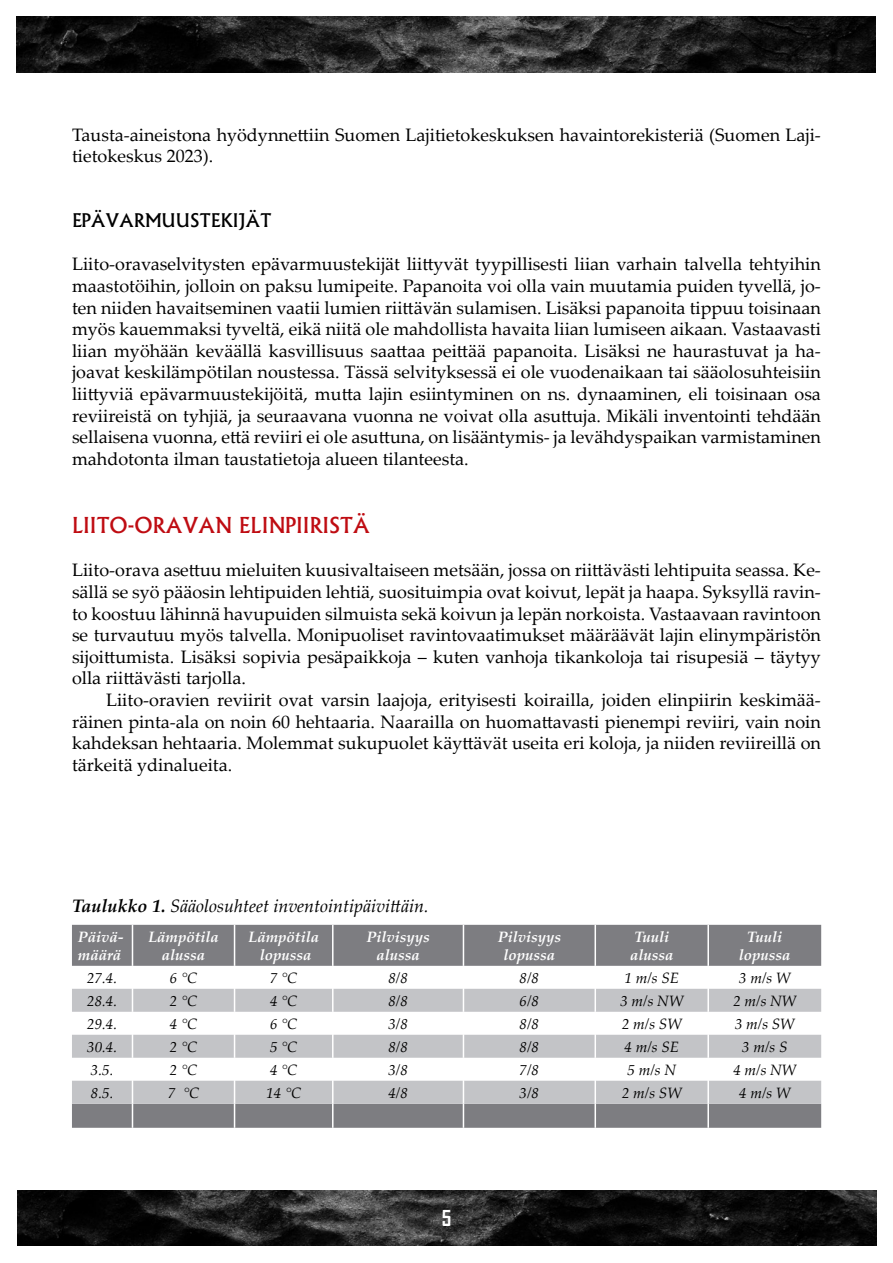
<style>
.page{position:relative;width:893px;height:1263px;background:#fff}
.page>*{position:absolute;margin:0;border:0;box-sizing:border-box;transform-origin:0 0}
.Perusotsikko{font:500 21px "Albertus";color:#bf0c12}
.t1{font:700 21px "Agency FB";color:#fff}
.Perusteksti{font:18px/21.6px "Palatino Linotype";color:#000;text-align:justify}
.Leipäteksti{font:18px/21.6px "Palatino Linotype";color:#000;text-align:justify}
.Perusteksti-2{font:italic 18px "Palatino Linotype";color:#000}
.Perusotsikko-2{font:500 18px "Albertus";color:#000}
.t2{font:italic 15px "Palatino Linotype";color:#000}
.t3{font:italic 700 15px "Palatino Linotype";color:#fff}
.s1{font-weight:700}
</style>
<div class="page">
<img style="left:17px;top:17px;width:859px;height:55px">
<img style="left:17px;top:1191px;width:859px;height:55px">
<svg style="left:72px;top:925px;width:749px;height:203px;fill:#7d7d81"></svg>
<svg style="left:72px;top:989px;width:749px;height:115px;fill:#c3c4c7"></svg>
<hr style="left:132px;top:925px;width:1px;height:41px;background:#fff">
<hr style="left:234px;top:925px;width:1px;height:41px;background:#fff">
<hr style="left:332px;top:925px;width:2px;height:41px;background:#fff">
<hr style="left:463px;top:925px;width:1px;height:41px;background:#fff">
<hr style="left:594px;top:925px;width:2px;height:41px;background:#fff">
<hr style="left:707px;top:925px;width:2px;height:41px;background:#fff">
<hr style="left:332px;top:966px;width:2px;height:23px;background:#fff">
<hr style="left:594px;top:966px;width:2px;height:23px;background:#fff">
<hr style="left:707px;top:966px;width:2px;height:23px;background:#fff">
<hr style="left:332px;top:989px;width:2px;height:23px;background:#fff">
<hr style="left:594px;top:989px;width:2px;height:23px;background:#fff">
<hr style="left:707px;top:989px;width:2px;height:23px;background:#fff">
<hr style="left:332px;top:1012px;width:2px;height:23px;background:#fff">
<hr style="left:594px;top:1012px;width:2px;height:23px;background:#fff">
<hr style="left:707px;top:1012px;width:2px;height:23px;background:#fff">
<hr style="left:332px;top:1035px;width:2px;height:23px;background:#fff">
<hr style="left:594px;top:1035px;width:2px;height:23px;background:#fff">
<hr style="left:707px;top:1035px;width:2px;height:23px;background:#fff">
<hr style="left:332px;top:1058px;width:2px;height:23px;background:#fff">
<hr style="left:594px;top:1058px;width:2px;height:23px;background:#fff">
<hr style="left:707px;top:1058px;width:2px;height:23px;background:#fff">
<hr style="left:332px;top:1081px;width:2px;height:23px;background:#fff">
<hr style="left:594px;top:1081px;width:2px;height:23px;background:#fff">
<hr style="left:707px;top:1081px;width:2px;height:23px;background:#fff">
<svg style="left:132px;top:966px;width:1px;height:162px"></svg>
<svg style="left:234px;top:966px;width:1px;height:162px"></svg>
<hr style="left:332px;top:1104px;width:2px;height:24px;background:#fff">
<svg style="left:463px;top:966px;width:1px;height:162px"></svg>
<hr style="left:594px;top:1104px;width:2px;height:24px;background:#fff">
<hr style="left:707px;top:1104px;width:2px;height:24px;background:#fff">
<p class="Perusteksti" style="left:72px;top:123px;width:750px">Tausta-aineistona hyödynnettiin Suomen Lajitietokeskuksen havaintorekisteriä (Suomen Laji&shy;tietokeskus 2023).</p>
<p class="Perusotsikko-2" style="left:72px;top:209px;width:201px">EPÄVARMUUSTEKIJÄT</p>
<p class="Perusteksti" style="left:72px;top:253px;width:750px">Liito-oravaselvitysten epävarmuustekijät liittyvät tyypillisesti liian varhain talvella tehtyihin maastotöihin, jolloin on paksu lumipeite. Papanoita voi olla vain muutamia puiden tyvellä, jo&shy;ten niiden havaitseminen vaatii lumien riittävän sulamisen. Lisäksi papanoita tippuu toisinaan myös kauemmaksi tyveltä, eikä niitä ole mahdollista havaita liian lumiseen aikaan. Vastaavasti liian myöhään keväällä kasvillisuus saattaa peittää papanoita. Lisäksi ne haurastuvat ja ha&shy;joavat keskilämpötilan noustessa. Tässä selvityksessä ei ole vuodenaikaan tai sääolosuhteisiin liittyviä epävarmuustekijöitä, mutta lajin esiintyminen on ns. dynaaminen, eli toisinaan osa reviireistä on tyhjiä, ja seuraavana vuonna ne voivat olla asuttuja. Mikäli inventointi tehdään sellaisena vuonna, että reviiri ei ole asuttuna, on lisääntymis- ja levähdyspaikan varmistaminen mahdotonta ilman taustatietoja alueen tilanteesta.</p>
<p class="Perusotsikko" style="left:72px;top:512px;width:299px">LIITO-ORAVAN ELINPIIRISTÄ</p>
<p class="Perusteksti" style="left:72px;top:559px;width:750px">Liito-orava asettuu mieluiten kuusivaltaiseen metsään, jossa on riittävästi lehtipuita seassa. Ke&shy;sällä se syö pääosin lehtipuiden lehtiä, suosituimpia ovat koivut, lepät ja haapa. Syksyllä ravin&shy;to koostuu lähinnä havupuiden silmuista sekä koivun ja lepän norkoista. Vastaavaan ravintoon se turvautuu myös talvella. Monipuoliset ravintovaatimukset määräävät lajin elinympäristön sijoittumista. Lisäksi sopivia pesäpaikkoja – kuten vanhoja tikankoloja tai risupesiä – täytyy olla riittävästi tarjolla.</p>
<p class="Leipäteksti" style="left:72px;top:688px;width:750px;text-indent:34px">Liito-oravien reviirit ovat varsin laajoja, erityisesti koirailla, joiden elinpiirin keskimää&shy;räinen pinta-ala on noin 60 hehtaaria. Naarailla on huomattavasti pienempi reviiri, vain noin kahdeksan hehtaaria. Molemmat sukupuolet käyttävät useita eri koloja, ja niiden reviireillä on tärkeitä ydinalueita.</p>
<p class="Perusteksti-2" style="left:72px;top:893px;width:358px"><span class="s1">Taulukko 1.</span> Sääolosuhteet inventointipäivittäin.</p>
<p class="t3" style="left:78px;top:926px;width:47px">Päivä-</p>
<p class="t3" style="left:78px;top:944px;width:45px">määrä</p>
<p class="t3" style="left:148px;top:926px;width:72px">Lämpötila</p>
<p class="t3" style="left:162px;top:944px;width:45px">alussa</p>
<p class="t3" style="left:248px;top:926px;width:72px">Lämpötila</p>
<p class="t3" style="left:260px;top:944px;width:53px">lopussa</p>
<p class="t3" style="left:366px;top:926px;width:65px">Pilvisyys</p>
<p class="t3" style="left:376px;top:944px;width:45px">alussa</p>
<p class="t3" style="left:498px;top:926px;width:65px">Pilvisyys</p>
<p class="t3" style="left:503px;top:944px;width:53px">lopussa</p>
<p class="t3" style="left:634px;top:926px;width:36px">Tuuli</p>
<p class="t3" style="left:630px;top:944px;width:45px">alussa</p>
<p class="t3" style="left:747px;top:926px;width:36px">Tuuli</p>
<p class="t3" style="left:739px;top:944px;width:53px">lopussa</p>
<p class="t2" style="left:87px;top:967px;width:31px">27.4.</p>
<p class="t2" style="left:170px;top:967px;width:29px">6 °C</p>
<p class="t2" style="left:270px;top:967px;width:29px">7 °C</p>
<p class="t2" style="left:388px;top:967px;width:21px">8/8</p>
<p class="t2" style="left:520px;top:967px;width:21px">8/8</p>
<p class="t2" style="left:624px;top:967px;width:56px">1 m/s SE</p>
<p class="t2" style="left:739px;top:967px;width:53px">3 m/s W</p>
<p class="t2" style="left:87px;top:990px;width:31px">28.4.</p>
<p class="t2" style="left:170px;top:990px;width:29px">2 °C</p>
<p class="t2" style="left:270px;top:990px;width:29px">4 °C</p>
<p class="t2" style="left:388px;top:990px;width:21px">8/8</p>
<p class="t2" style="left:520px;top:990px;width:21px">6/8</p>
<p class="t2" style="left:620px;top:990px;width:64px">3 m/s NW</p>
<p class="t2" style="left:733px;top:990px;width:64px">2 m/s NW</p>
<p class="t2" style="left:87px;top:1013px;width:31px">29.4.</p>
<p class="t2" style="left:170px;top:1013px;width:29px">4 °C</p>
<p class="t2" style="left:270px;top:1013px;width:29px">6 °C</p>
<p class="t2" style="left:388px;top:1013px;width:21px">3/8</p>
<p class="t2" style="left:520px;top:1013px;width:21px">8/8</p>
<p class="t2" style="left:622px;top:1013px;width:61px">2 m/s SW</p>
<p class="t2" style="left:735px;top:1013px;width:61px">3 m/s SW</p>
<p class="t2" style="left:87px;top:1036px;width:31px">30.4.</p>
<p class="t2" style="left:170px;top:1036px;width:29px">2 °C</p>
<p class="t2" style="left:270px;top:1036px;width:29px">5 °C</p>
<p class="t2" style="left:388px;top:1036px;width:21px">8/8</p>
<p class="t2" style="left:520px;top:1036px;width:21px">8/8</p>
<p class="t2" style="left:624px;top:1036px;width:56px">4 m/s SE</p>
<p class="t2" style="left:742px;top:1036px;width:47px">3 m/s S</p>
<p class="t2" style="left:91px;top:1059px;width:24px">3.5.</p>
<p class="t2" style="left:170px;top:1059px;width:29px">2 °C</p>
<p class="t2" style="left:270px;top:1059px;width:29px">4 °C</p>
<p class="t2" style="left:388px;top:1059px;width:21px">3/8</p>
<p class="t2" style="left:520px;top:1059px;width:21px">7/8</p>
<p class="t2" style="left:627px;top:1059px;width:50px">5 m/s N</p>
<p class="t2" style="left:733px;top:1059px;width:64px">4 m/s NW</p>
<p class="t2" style="left:91px;top:1082px;width:24px">8.5.</p>
<p class="t2" style="left:168px;top:1082px;width:33px">7 °C</p>
<p class="t2" style="left:266px;top:1082px;width:36px">14 °C</p>
<p class="t2" style="left:388px;top:1082px;width:21px">4/8</p>
<p class="t2" style="left:520px;top:1082px;width:21px">3/8</p>
<p class="t2" style="left:622px;top:1082px;width:61px">2 m/s SW</p>
<p class="t2" style="left:739px;top:1082px;width:53px">4 m/s W</p>
<p class="t1" style="left:442px;top:1205px;width:11px">5</p>
</div>
